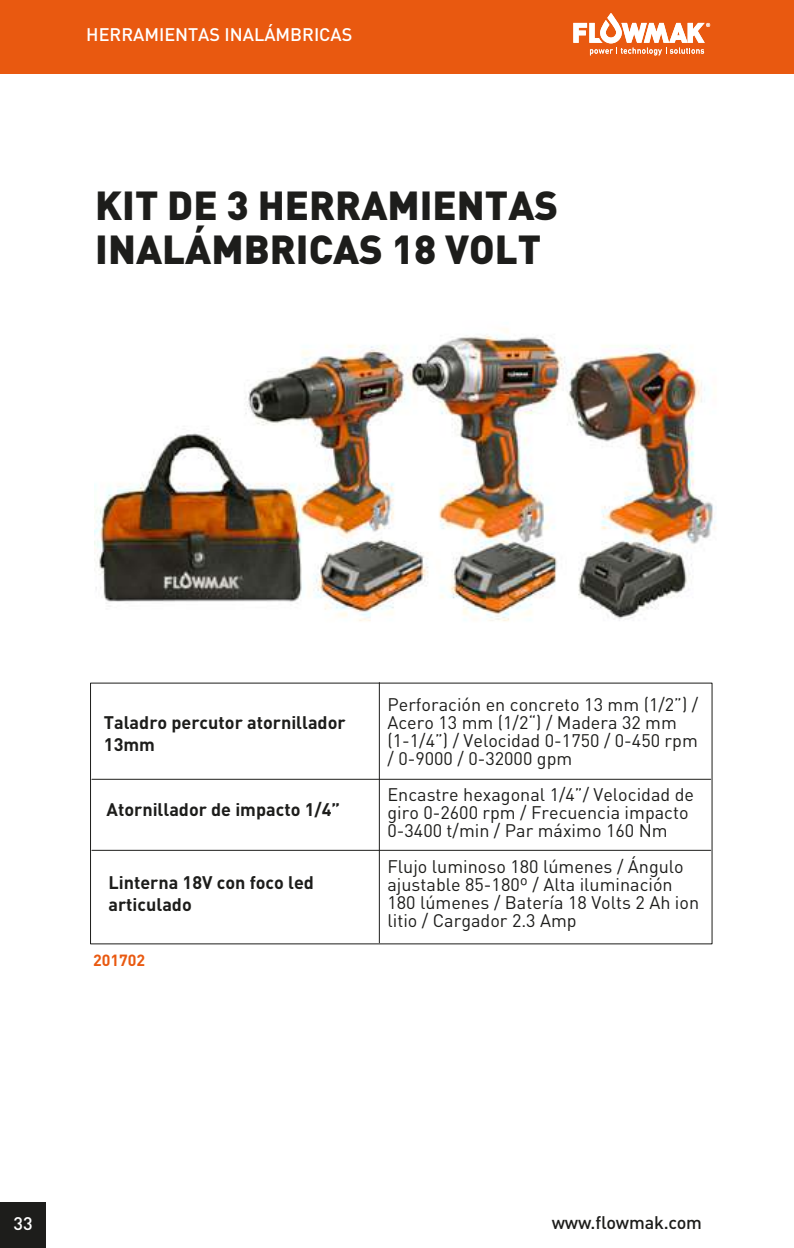
<style>
.page{position:relative;width:794px;height:1248px;background:#fff}
.page>*{position:absolute;margin:0;border:0;box-sizing:border-box;transform-origin:0 0}
.t1{font:900 40px/44px "DIN Pro";color:#1d1d1b}
.t2{font:18px/18px "DIN Pro";color:#1d1d1b}
.t3{font:700 18px/22px "DIN Pro";color:#1d1d1b}
.t4{font:500 18px "DIN Pro";color:#fff}
.t5{font:500 18px "DIN Pro";letter-spacing:-.01em;color:#1d1d1b}
.t6{font:700 16px "DIN Pro";color:#e95910}
</style>
<div class="page">
<div style="left:0;top:0;width:794px;height:74px;background:#e95910"></div>
<div style="left:0;top:1202px;width:45px;height:45px;background:#1d1d1b"></div>
<svg style="left:573px;top:13px;width:137px;height:42px"></svg>
<img style="left:95px;top:328px;width:621px;height:355px">
<hr style="left:379px;top:682px;width:1px;height:260px;background:#1d1d1b">
<hr style="left:92px;top:778px;width:619px;height:1px;background:#1d1d1b">
<hr style="left:92px;top:849px;width:619px;height:1px;background:#1d1d1b">
<p class="t4" style="left:86px;top:22px;width:268px">HERRAMIENTAS INALÁMBRICAS</p>
<h1 class="t1" style="left:95px;top:182px;width:464px">KIT DE 3 HERRAMIENTAS<br>INALÁMBRICAS 18 VOLT</h1>
<p class="t3" style="left:104px;top:711px;width:243px">Taladro percutor atornillador<br>13mm</p>
<p class="t3" style="left:107px;top:798px;width:235px">Atornillador de impacto 1/4”</p>
<p class="t3" style="left:108px;top:870px;width:207px">Linterna 18V con foco led articulado</p>
<p class="t6" style="left:93px;top:949px;width:54px">201702</p>
<p class="t2" style="left:387px;top:695px;width:312px">Perforación en concreto 13 mm (1/2”) /<br>Acero 13 mm (1/2“) / Madera 32 mm (1-1/4”) / Velocidad 0-1750 / 0-450 rpm / 0-9000 / 0-32000 gpm</p>
<p class="t2" style="left:387px;top:785px;width:308px">Encastre hexagonal 1/4”/ Velocidad de giro 0-2600 rpm / Frecuencia impacto<br>0-3400 t/min / Par máximo 160 Nm</p>
<p class="t2" style="left:387px;top:857px;width:313px">Flujo luminoso 180 lúmenes / Ángulo ajustable 85-180º / Alta iluminación 180 lúmenes / Batería 18 Volts 2 Ah ion litio / Cargador 2.3 Amp</p>
<p class="t4" style="left:14px;top:1210px;width:21px">33</p>
<p class="t5" style="left:552px;top:1209px;width:152px">www.flowmak.com</p>
</div>
